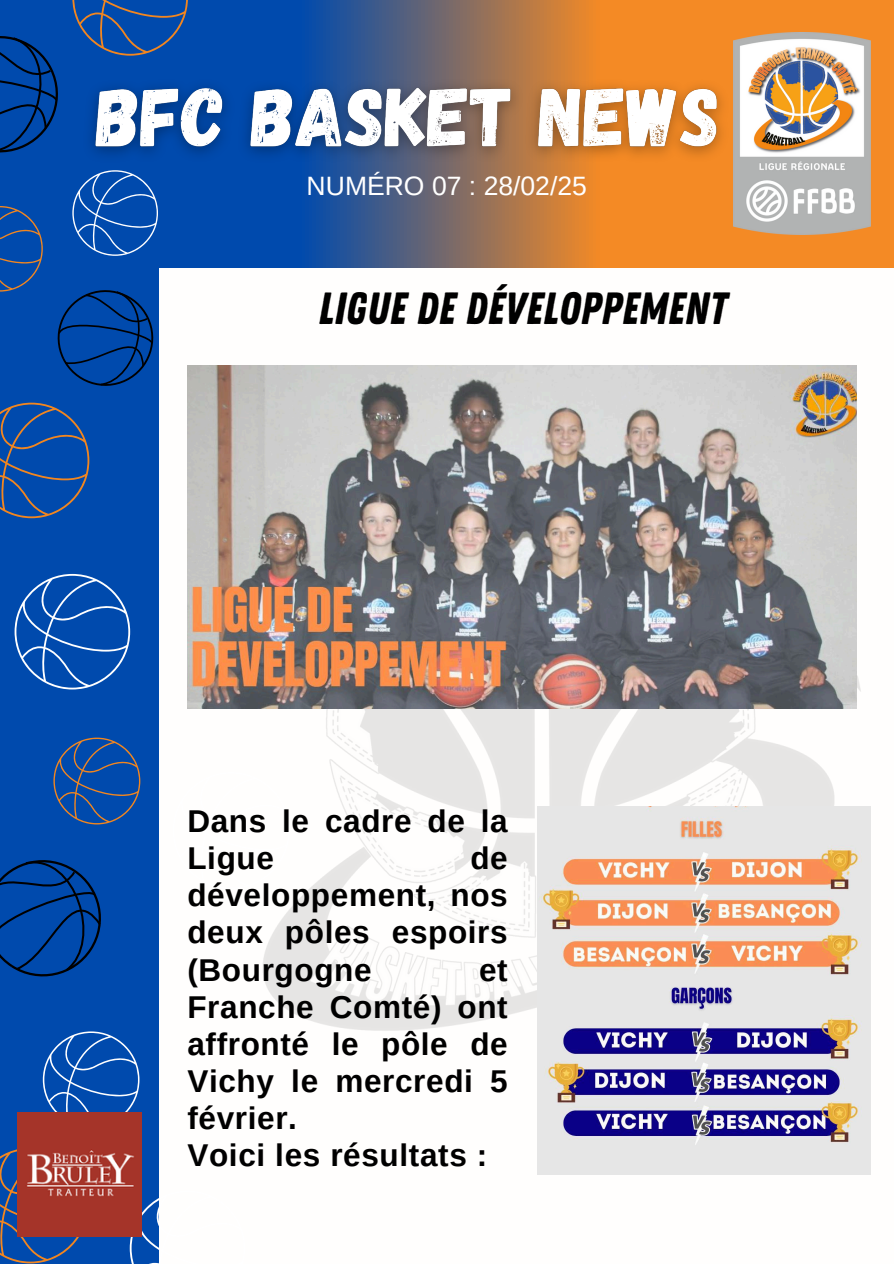
<style>
.page{position:relative;width:894px;height:1264px;background:#fff}
.page>*{position:absolute;margin:0;border:0;box-sizing:border-box;transform-origin:0 0}
.t1{font:45px "Zing Rust Base";color:#000}
.t2{font:700 31.5px/37.2px "Arimo";letter-spacing:.02em;color:#000;text-align:justify}
.t3{font:26.55px "Arimo";color:#fff}
</style>
<div class="page">
<svg style="left:0;top:0;width:893px;height:267px;background:#816c64"></svg>
<img style="left:733px;top:33px;width:136px;height:201px">
<div style="left:0;top:242px;width:158px;height:1021px;background:#004aad"></div>
<svg style="left:57px;top:283px;width:102px;height:109px"></svg>
<svg style="left:0;top:28px;width:66px;height:133px;background:#004198"></svg>
<svg style="left:15px;top:574px;width:115px;height:115px"></svg>
<svg style="left:0;top:737px;width:140px;height:240px"></svg>
<svg style="left:0;top:1149px;width:88px;height:114px"></svg>
<svg style="left:130px;top:1190px;width:29px;height:73px"></svg>
<svg style="left:0;top:402px;width:89px;height:116px"></svg>
<svg style="left:72px;top:170px;width:86px;height:86px"></svg>
<svg style="left:0;top:206px;width:43px;height:85px"></svg>
<svg style="left:43px;top:1031px;width:96px;height:81px"></svg>
<svg style="left:72px;top:0;width:116px;height:56px;background:#1a509d"></svg>
<img style="left:221px;top:423px;width:650px;height:633px">
<svg style="left:221px;top:772px;width:68px;height:117px"></svg>
<img style="left:187px;top:365px;width:669px;height:343px">
<img style="left:537px;top:806px;width:333px;height:367px">
<img style="left:75px;top:63px;width:664px;height:107px">
<img style="left:17px;top:1112px;width:124px;height:124px">
<p class="t3" style="left:306px;top:171px;width:282px">NUMÉRO 07 : 28/02/25</p>
<p class="t1" style="left:318px;top:282px;width:410px">LIGUE DE DÉVELOPPEMENT</p>
<p class="t2" style="left:187px;top:802px;width:322px">Dans le cadre de la<br>Ligue</p>
<p class="t2" style="left:187px;top:839px;width:322px;text-indent:283px">de développement, nos deux pôles espoirs (Bourgogne</p>
<p class="t2" style="left:187px;top:951px;width:322px;text-indent:291px">et Franche Comté) ont affronté le pôle de Vichy le mercredi 5 février.</p>
<p class="t2" style="left:187px;top:1136px;width:301px">Voici les résultats :</p>
</div>
